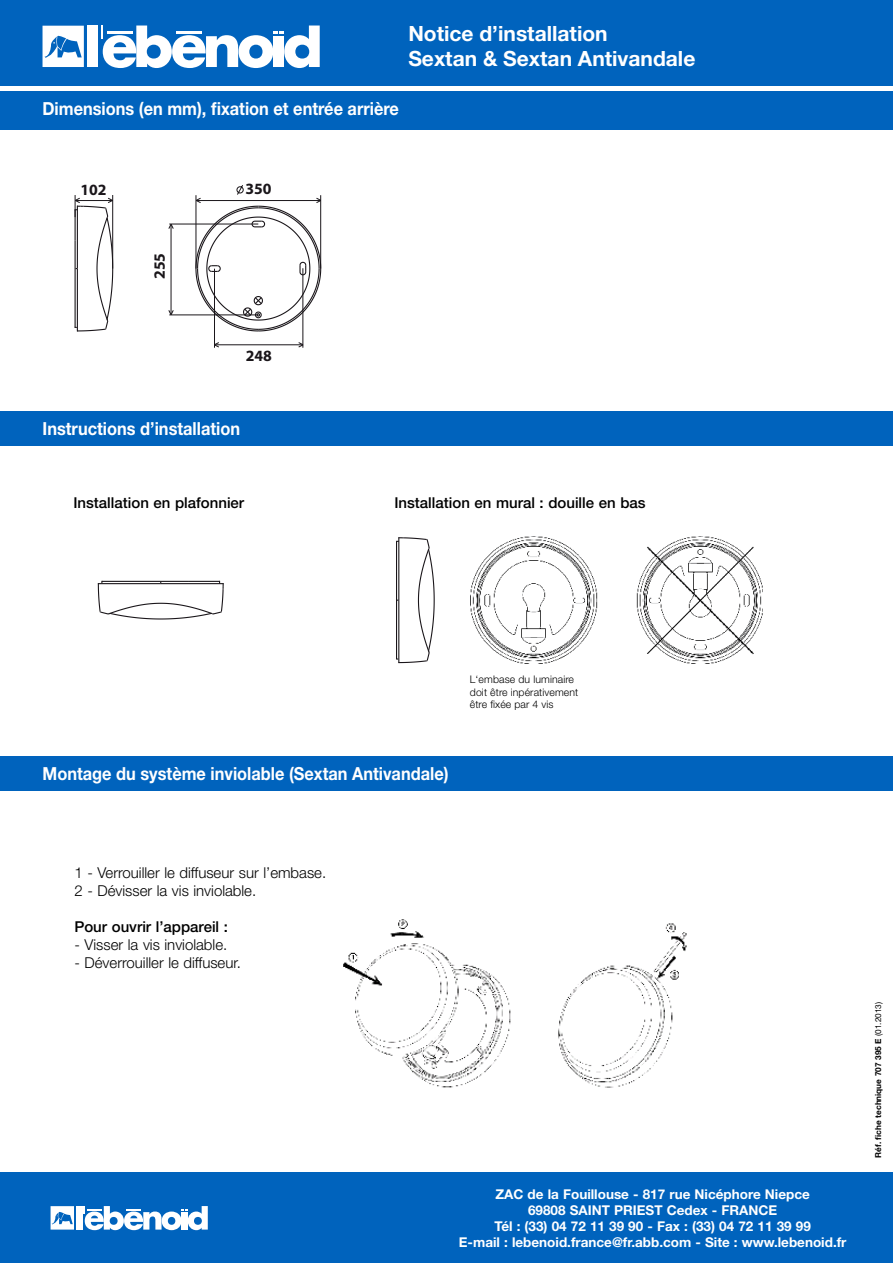
<style>
.page{position:relative;width:893px;height:1263px;background:#fff}
.page>*{position:absolute;margin:0;border:0;box-sizing:border-box;transform-origin:0 0}
.t1{font:700 21px/25.5px "Helvetica Neue LT Std";color:#fff}
.t2{font:700 18px "Helvetica Neue LT Std";color:#fff;scale:.91 1}
.t3{font:700 15.75px "Myriad Pro";color:#1a161a}
.t4{font:300 15px/18px "Helvetica Neue LT Std";color:#000}
.t5{font:500 15px "Helvetica Neue LT Std";color:#000}
.t6{font:700 13.5px/16.2px "Helvetica Neue LT Std";color:#fff;text-align:center}
.t7{font:300 10.5px/12.6px "Helvetica Neue LT Std";letter-spacing:.01em;color:#000}
.t8{font:700 8.25px "Helvetica Neue LT Std";color:#000}
.s1{font-weight:400}
</style>
<div class="page">
<div style="left:0;top:0;width:893px;height:85px;background:#0063bd"></div>
<div style="left:0;top:91px;width:893px;height:39px;background:#0063bd"></div>
<div style="left:0;top:1173px;width:893px;height:90px;background:#0063bd"></div>
<div style="left:0;top:411px;width:893px;height:34px;background:#0063bd"></div>
<div style="left:0;top:757px;width:893px;height:34px;background:#0063bd"></div>
<img style="left:470px;top:537px;width:128px;height:126px">
<img style="left:636px;top:537px;width:127px;height:126px">
<svg style="left:98px;top:581px;width:126px;height:38px"></svg>
<img style="left:558px;top:923px;width:129px;height:165px">
<img style="left:343px;top:919px;width:168px;height:169px">
<svg style="left:43px;top:26px;width:41px;height:41px"></svg>
<div style="left:87px;top:26px;width:11px;height:41px;background:#fff"></div>
<svg style="left:101px;top:26px;width:219px;height:42px"></svg>
<svg style="left:51px;top:1206px;width:23px;height:23px"></svg>
<div style="left:76px;top:1206px;width:6px;height:23px;background:#fff"></div>
<svg style="left:84px;top:1206px;width:124px;height:24px"></svg>
<hr style="left:214px;top:269px;width:1px;height:79px;background:#1a161a">
<hr style="left:303px;top:268px;width:1px;height:80px;background:#1a161a">
<hr style="left:169px;top:315px;width:89px;height:1px;background:#1a161a">
<hr style="left:169px;top:224px;width:89px;height:1px;background:#1a161a">
<svg style="left:168px;top:223px;width:7px;height:7px"></svg>
<svg style="left:168px;top:309px;width:7px;height:7px"></svg>
<hr style="left:171px;top:224px;width:1px;height:91px;background:#1a161a">
<hr style="left:215px;top:344px;width:88px;height:1px;background:#1a161a">
<svg style="left:214px;top:342px;width:6px;height:6px"></svg>
<svg style="left:297px;top:341px;width:7px;height:7px"></svg>
<svg style="left:195px;top:185px;width:127px;height:147px"></svg>
<svg style="left:74px;top:195px;width:40px;height:137px"></svg>
<svg style="left:396px;top:537px;width:39px;height:126px"></svg>
<h1 class="t1" style="left:408px;top:20px;width:289px">Notice d’installation<br>Sextan &amp; Sextan Antivandale</h1>
<h2 class="t2" style="left:43px;top:97px;width:393px">Dimensions (en mm), fixation et entrée arrière</h2>
<p class="t3" style="left:80px;top:179px;width:28px">102</p>
<p class="t3" style="left:149px;top:279px;width:28px;rotate:-90deg">255</p>
<p class="t3" style="left:245px;top:179px;width:28px">350</p>
<p class="t3" style="left:246px;top:346px;width:28px">248</p>
<h2 class="t2" style="left:43px;top:417px;width:219px">Instructions d’installation</h2>
<p class="t5" style="left:73px;top:494px;width:172px">Installation en plafonnier</p>
<p class="t5" style="left:394px;top:494px;width:253px">Installation en mural : douille en bas</p>
<p class="t7" style="left:470px;top:673px;width:110px">L‘embase du luminaire doit être inpérativement être fixée par 4 vis</p>
<h2 class="t2" style="left:43px;top:763px;width:448px">Montage du système inviolable (Sextan Antivandale)</h2>
<p class="t4" style="left:74px;top:863px;width:253px">1 - Verrouiller le diffuseur sur l’embase.<br>2 - Dévisser la vis inviolable.</p>
<p class="t5" style="left:74px;top:918px;width:155px">Pour ouvrir l’appareil :</p>
<p class="t4" style="left:74px;top:935px;width:154px">- Visser la vis inviolable.</p>
<p class="t4" style="left:74px;top:953px;width:168px">- Déverrouiller le diffuseur.</p>
<p class="t6" style="left:459px;top:1185px;width:389px">ZAC de la Fouillouse - 817 rue Nicéphore Niepce<br>69808 SAINT PRIEST Cedex - FRANCE<br>Tél : (33) 04 72 11 39 90 - Fax : (33) 04 72 11 39 99<br>E-mail : lebenoid.france@fr.abb.com - Site : www.lebenoid.fr</p>
<p class="t8" style="left:873px;top:1158px;width:158px;rotate:-90deg">Réf. fiche technique 707 395 E <span class="s1">(01.2013)</span></p>
</div>
